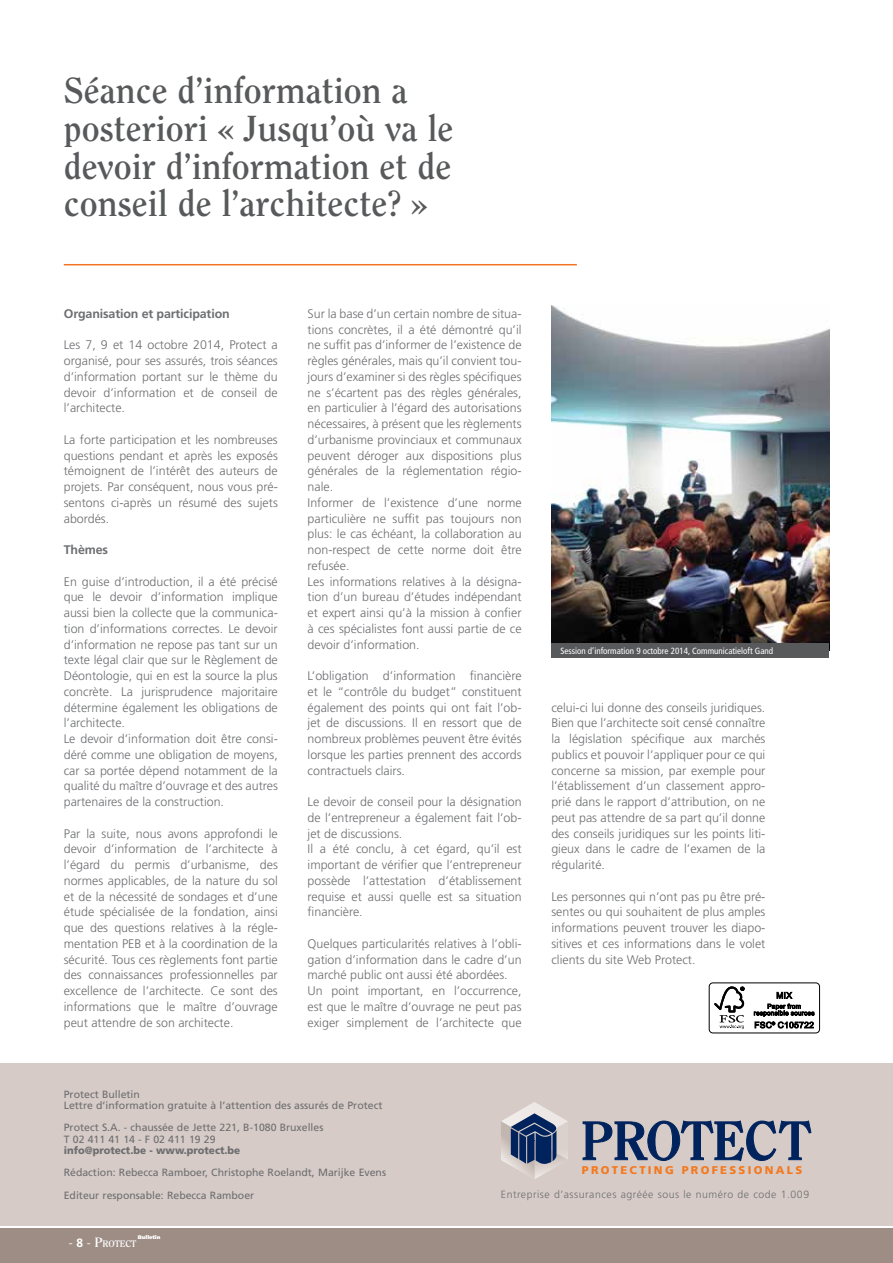
<style>
.page{position:relative;width:893px;height:1263px;background:#fff}
.page>*{position:absolute;margin:0;border:0;box-sizing:border-box;transform-origin:0 0}
.t1{font:700 54px "Clearface Std";letter-spacing:-.02em;color:#00235d}
.t2{font:700 36px/37.5px "Clearface Std";color:#58595b}
.t3{font:300 12.45px/15.8px "Frutiger LT Std";color:#6d6e71;text-align:justify}
.t4{font:700 12.45px "Frutiger LT Std";letter-spacing:-.01em;color:#6d6e71}
.t5{font:900 11.25px "Frutiger LT Std";letter-spacing:.205em;color:#f4791f}
.t6{font:10.5px/11.2px "Frutiger LT Std";color:#6d6e71}
.t7{font:300 10.5px "Frutiger LT Std";letter-spacing:.05em;color:#6d6e71}
.t8{font:900 10.5px "Frutiger LT Std";color:#6d6e71;scale:.95 1}
.t9{font:700 9.45px "Clearface Std";letter-spacing:-.035em;color:#fff}
.t10{font:condensed 9px "Frutiger LT Std";color:#fff}
.t11{font:900 5.25px "Frutiger LT Std";color:#fff}
.s1{font-family:"Frutiger LT Std";font-weight:300;font-size:12px}
.s2{font-family:"Frutiger LT Std";font-size:12px}
.s3{font-size:13.5px}
</style>
<div class="page">
<div style="left:0;top:1229px;width:893px;height:34px;background:#9d8d85"></div>
<div style="left:0;top:1063px;width:893px;height:162px;background:#d6cbc6"></div>
<div style="left:709px;top:982px;width:111px;height:51px;border:1px solid #000;border-radius:4px"></div>
<svg style="left:714px;top:986px;width:30px;height:43px"></svg>
<svg style="left:754px;top:991px;width:60px;height:37px"></svg>
<svg style="left:501px;top:1102px;width:67px;height:77px"></svg>
<svg style="left:582px;top:1120px;width:230px;height:41px"></svg>
<hr style="left:64px;top:264px;width:513px;height:1px;background:#f47421">
<img style="left:551px;top:305px;width:278px;height:338px">
<div style="left:551px;top:643px;width:278px;height:15px;background:#58595b"></div>
<h2 class="t2" style="left:64px;top:72px;width:391px">Séance d’information a posteriori « Jusqu’où va le devoir d’information et de conseil de l’architecte? »</h2>
<p class="t4" style="left:64px;top:306px;width:168px">Organisation et participation</p>
<p class="t3" style="left:64px;top:337px;width:216px">Les 7, 9 et 14 octobre 2014, Protect a organisé, pour ses assurés, trois séances d’information portant sur le thème du devoir d’information et de conseil de l’architecte.</p>
<p class="t3" style="left:64px;top:432px;width:216px">La forte participation et les nombreuses questions pendant et après les exposés témoignent de l’intérêt des auteurs de projets. Par conséquent, nous vous pré&shy;sentons ci-après un résumé des sujets abordés.</p>
<p class="t4" style="left:64px;top:542px;width:46px">Thèmes</p>
<p class="t3" style="left:64px;top:574px;width:216px;text-align:left">En guise d’introduction, il a été précisé que le devoir d’information implique aussi bien la collecte que la communica&shy;tion d’informations correctes. Le devoir d’information ne repose pas tant sur un texte légal clair que sur le Règlement de Déontologie, qui en est la source la plus concrète. La jurisprudence majoritaire détermine également les obligations de l’architecte.<br>Le devoir d’information doit être consi&shy;déré comme une obligation de moyens, car sa portée dépend notamment de la qualité du maître d’ouvrage et des autres partenaires de la construction.</p>
<p class="t3" style="left:64px;top:826px;width:216px">Par la suite, nous avons approfondi le devoir d’information de l’architecte à l’égard du permis d’urbanisme, des normes applicables, de la nature du sol et de la nécessité de sondages et d’une étude spécialisée de la fondation, ainsi que des questions relatives à la régle&shy;mentation PEB et à la coordination de la sécurité. Tous ces règlements font partie des connaissances professionnelles par excellence de l’architecte. Ce sont des informations que le maître d’ouvrage peut attendre de son architecte.</p>
<p class="t3" style="left:308px;top:306px;width:216px;text-align:left">Sur la base d’un certain nombre de situa&shy;tions concrètes, il a été démontré qu’il ne suffit pas d’informer de l’existence de règles générales, mais qu’il convient tou&shy;jours d’examiner si des règles spécifiques ne s’écartent pas des règles générales, en particulier à l’égard des autorisations nécessaires, à présent que les règlements d’urbanisme provinciaux et communaux peuvent déroger aux dispositions plus générales de la réglementation régio&shy;nale.<br>Informer de l’existence d’une norme particulière ne suffit pas toujours non plus: le cas échéant, la collaboration au non-respect de cette norme doit être refusée.<br>Les informations relatives à la désigna&shy;tion d’un bureau d’études indépendant et expert ainsi qu’à la mission à confier à ces spécialistes font aussi partie de ce devoir d’information.</p>
<p class="t3" style="left:308px;top:668px;width:216px">L’obligation d’information financière et le “contrôle du budget” constituent également des points qui ont fait l’ob&shy;jet de discussions. Il en ressort que de nombreux problèmes peuvent être évités lorsque les parties prennent des accords contractuels clairs.</p>
<p class="t3" style="left:308px;top:794px;width:216px;text-align:left">Le devoir de conseil pour la désignation de l’entrepreneur a également fait l’ob&shy;jet de discussions.<br>Il a été conclu, à cet égard, qu’il est important de vérifier que l’entrepreneur possède l’attestation d’établissement requise et aussi quelle est sa situation financière.</p>
<p class="t3" style="left:308px;top:936px;width:216px;text-align:left">Quelques particularités relatives à l’obli&shy;gation d’information dans le cadre d’un marché public ont aussi été abordées.<br>Un point important, en l’occurrence, est que le maître d’ouvrage ne peut pas exiger simplement de l’architecte que</p>
<p class="t10" style="left:560px;top:646px;width:214px">Session d’information 9 octobre 2014, Communicatieloft Gand</p>
<p class="t3" style="left:551px;top:700px;width:216px">celui-ci lui donne des conseils juridiques.<br>Bien que l’architecte soit censé connaître la législation spécifique aux marchés publics et pouvoir l’appliquer pour ce qui concerne sa mission, par exemple pour l’établissement d’un classement appro&shy;prié dans le rapport d’attribution, on ne peut pas attendre de sa part qu’il donne des conseils juridiques sur les points liti&shy;gieux dans le cadre de l’examen de la régularité.</p>
<p class="t3" style="left:551px;top:889px;width:216px">Les personnes qui n’ont pas pu être pré&shy;sentes ou qui souhaitent de plus amples informations peuvent trouver les diapo&shy;sitives et ces informations dans le volet clients du site Web Protect.</p>
<p class="t6" style="left:64px;top:1088px;width:320px">Protect Bulletin<br>Lettre d’information gratuite à l’attention des assurés de Protect</p>
<p class="t6" style="left:64px;top:1122px;width:261px">Protect S.A. - chaussée de Jette 221, B-1080 Bruxelles<br>T 02 411 41 14 - F 02 411 19 29</p>
<p class="t8" style="left:64px;top:1144px;width:187px">info@protect.be - www.protect.be</p>
<p class="t6" style="left:64px;top:1161px;width:324px;line-height:22.5px">Rédaction: Rebecca Ramboer, Christophe Roelandt, Marijke Evens<br>Editeur responsable: Rebecca Ramboer</p>
<p class="t9" style="left:69px;top:1238px;width:69px"><span class="s1">-</span> <span class="s2">8</span> <span class="s1">-</span> <span class="s3">P</span>ROTECT</p>
<p class="t11" style="left:138px;top:1234px;width:24px">Bulletin</p>
<h1 class="t1" style="left:580px;top:1108px;width:233px">PROTECT</h1>
<p class="t5" style="left:582px;top:1163px;width:222px">PROTECTING PROFESSIONALS</p>
<p class="t7" style="left:501px;top:1188px;width:310px">Entreprise d’assurances agréée sous le numéro de code 1.009</p>
</div>
